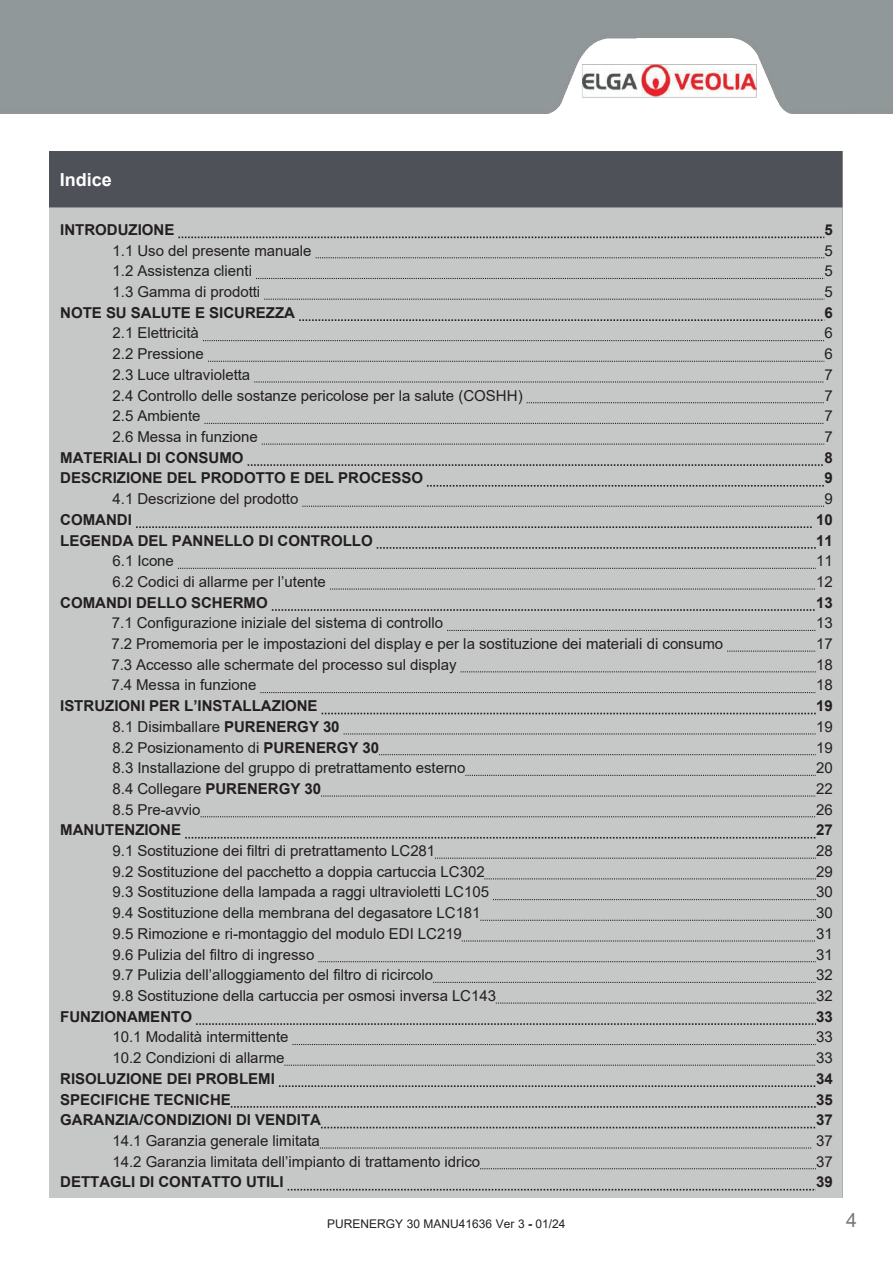
<style>
.page{position:relative;width:893px;height:1263px;background:#fff}
.page>*{position:absolute;margin:0;border:0;box-sizing:border-box;transform-origin:0 0}
.t1{font:19.5px "Arial";color:#76787b}
.t2{font:700 18px "Arial";color:#fff}
.t3{font:15px "Arial";color:#231f20}
.t4{font:700 15px "Arial";color:#231f20}
.t5{font:12px "Arial";color:#231f20}
.s1{font-weight:700}
</style>
<div class="page">
<img style="left:0;top:0;width:893px;height:114px">
<img style="left:49px;top:152px;width:794px;height:1046px">
<svg style="left:178px;top:237px;width:646px;height:1px"></svg>
<svg style="left:316px;top:257px;width:508px;height:1px"></svg>
<svg style="left:256px;top:278px;width:568px;height:1px"></svg>
<svg style="left:264px;top:299px;width:560px;height:1px"></svg>
<svg style="left:299px;top:319px;width:525px;height:2px"></svg>
<svg style="left:203px;top:340px;width:621px;height:1px"></svg>
<svg style="left:208px;top:361px;width:616px;height:1px"></svg>
<svg style="left:254px;top:381px;width:569px;height:1px"></svg>
<svg style="left:527px;top:402px;width:297px;height:1px"></svg>
<svg style="left:204px;top:423px;width:619px;height:1px"></svg>
<svg style="left:262px;top:444px;width:562px;height:1px"></svg>
<svg style="left:248px;top:464px;width:575px;height:2px"></svg>
<svg style="left:427px;top:485px;width:397px;height:2px"></svg>
<svg style="left:302px;top:506px;width:522px;height:1px"></svg>
<svg style="left:136px;top:526px;width:676px;height:2px"></svg>
<svg style="left:377px;top:547px;width:439px;height:2px"></svg>
<svg style="left:178px;top:568px;width:638px;height:1px"></svg>
<svg style="left:330px;top:588px;width:485px;height:1px"></svg>
<svg style="left:272px;top:609px;width:543px;height:2px"></svg>
<svg style="left:447px;top:630px;width:368px;height:1px"></svg>
<svg style="left:727px;top:651px;width:90px;height:1px"></svg>
<svg style="left:460px;top:671px;width:356px;height:1px"></svg>
<svg style="left:260px;top:692px;width:556px;height:1px"></svg>
<svg style="left:322px;top:713px;width:494px;height:1px"></svg>
<svg style="left:344px;top:733px;width:472px;height:1px"></svg>
<svg style="left:379px;top:754px;width:437px;height:1px"></svg>
<svg style="left:465px;top:775px;width:351px;height:1px"></svg>
<svg style="left:321px;top:795px;width:495px;height:1px"></svg>
<svg style="left:201px;top:816px;width:614px;height:1px"></svg>
<svg style="left:185px;top:837px;width:630px;height:1px"></svg>
<svg style="left:435px;top:858px;width:381px;height:1px"></svg>
<svg style="left:484px;top:878px;width:332px;height:1px"></svg>
<svg style="left:493px;top:899px;width:323px;height:1px"></svg>
<svg style="left:480px;top:920px;width:336px;height:1px"></svg>
<svg style="left:462px;top:940px;width:353px;height:1px"></svg>
<svg style="left:318px;top:961px;width:498px;height:1px"></svg>
<svg style="left:433px;top:982px;width:383px;height:1px"></svg>
<svg style="left:496px;top:1002px;width:320px;height:1px"></svg>
<svg style="left:196px;top:1023px;width:620px;height:2px"></svg>
<svg style="left:292px;top:1044px;width:524px;height:1px"></svg>
<svg style="left:284px;top:1065px;width:532px;height:1px"></svg>
<svg style="left:279px;top:1085px;width:536px;height:2px"></svg>
<svg style="left:231px;top:1106px;width:585px;height:2px"></svg>
<svg style="left:321px;top:1127px;width:494px;height:1px"></svg>
<svg style="left:320px;top:1147px;width:491px;height:1px"></svg>
<svg style="left:480px;top:1168px;width:336px;height:1px"></svg>
<svg style="left:288px;top:1189px;width:528px;height:1px"></svg>
<p class="t2" style="left:60px;top:167px;width:54px">Indice</p>
<p class="t4" style="left:60px;top:219px;width:116px">INTRODUZIONE</p>
<p class="t4" style="left:824px;top:219px;width:10px">5</p>
<p class="t3" style="left:113px;top:240px;width:200px">1.1 Uso del presente manuale</p>
<p class="t3" style="left:824px;top:240px;width:10px">5</p>
<p class="t3" style="left:113px;top:261px;width:141px">1.2 Assistenza clienti</p>
<p class="t3" style="left:824px;top:261px;width:10px">5</p>
<p class="t3" style="left:113px;top:281px;width:149px">1.3 Gamma di prodotti</p>
<p class="t3" style="left:824px;top:281px;width:10px">5</p>
<p class="t4" style="left:60px;top:302px;width:236px">NOTE SU SALUTE E SICUREZZA</p>
<p class="t4" style="left:824px;top:302px;width:10px">6</p>
<p class="t3" style="left:113px;top:323px;width:88px">2.1 Elettricità</p>
<p class="t3" style="left:824px;top:323px;width:10px">6</p>
<p class="t3" style="left:113px;top:343px;width:93px">2.2 Pressione</p>
<p class="t3" style="left:824px;top:343px;width:10px">6</p>
<p class="t3" style="left:113px;top:364px;width:139px">2.3 Luce ultravioletta</p>
<p class="t3" style="left:824px;top:364px;width:10px">7</p>
<p class="t3" style="left:113px;top:385px;width:412px">2.4 Controllo delle sostanze pericolose per la salute (COSHH)</p>
<p class="t3" style="left:824px;top:385px;width:10px">7</p>
<p class="t3" style="left:113px;top:406px;width:89px">2.5 Ambiente</p>
<p class="t3" style="left:824px;top:406px;width:10px">7</p>
<p class="t3" style="left:113px;top:426px;width:147px">2.6 Messa in funzione</p>
<p class="t3" style="left:824px;top:426px;width:10px">7</p>
<p class="t4" style="left:60px;top:447px;width:185px">MATERIALI DI CONSUMO</p>
<p class="t4" style="left:824px;top:447px;width:10px">8</p>
<p class="t4" style="left:60px;top:467px;width:364px">DESCRIZIONE DEL PRODOTTO E DEL PROCESSO</p>
<p class="t4" style="left:824px;top:467px;width:10px">9</p>
<p class="t3" style="left:113px;top:488px;width:187px">4.1 Descrizione del prodotto</p>
<p class="t3" style="left:824px;top:488px;width:10px">9</p>
<p class="t4" style="left:60px;top:509px;width:73px">COMANDI</p>
<p class="t4" style="left:816px;top:509px;width:18px">10</p>
<p class="t4" style="left:60px;top:530px;width:314px">LEGENDA DEL PANNELLO DI CONTROLLO</p>
<p class="t4" style="left:816px;top:530px;width:18px">11</p>
<p class="t3" style="left:113px;top:551px;width:63px">6.1 Icone</p>
<p class="t3" style="left:816px;top:551px;width:18px">11</p>
<p class="t3" style="left:113px;top:571px;width:215px">6.2 Codici di allarme per l’utente</p>
<p class="t3" style="left:816px;top:571px;width:18px">12</p>
<p class="t4" style="left:60px;top:592px;width:209px">COMANDI DELLO SCHERMO</p>
<p class="t4" style="left:816px;top:592px;width:18px">13</p>
<p class="t3" style="left:112px;top:613px;width:333px">7.1 Configurazione iniziale del sistema di controllo</p>
<p class="t3" style="left:816px;top:613px;width:18px">13</p>
<p class="t3" style="left:111px;top:633px;width:613px">7.2 Promemoria per le impostazioni del display e per la sostituzione dei materiali di consumo</p>
<p class="t3" style="left:816px;top:633px;width:18px">17</p>
<p class="t3" style="left:111px;top:654px;width:347px">7.3 Accesso alle schermate del processo sul display</p>
<p class="t3" style="left:816px;top:654px;width:18px">18</p>
<p class="t3" style="left:111px;top:675px;width:147px">7.4 Messa in funzione</p>
<p class="t3" style="left:816px;top:675px;width:18px">18</p>
<p class="t4" style="left:60px;top:695px;width:259px">ISTRUZIONI PER L’INSTALLAZIONE</p>
<p class="t4" style="left:816px;top:695px;width:18px">19</p>
<p class="t3" style="left:113px;top:716px;width:229px">8.1 Disimballare <span class="s1">PURENERGY 30</span></p>
<p class="t3" style="left:816px;top:716px;width:18px">19</p>
<p class="t3" style="left:113px;top:737px;width:268px">8.2 Posizionamento di <span class="s1">PURENERGY 30</span></p>
<p class="t3" style="left:816px;top:737px;width:18px">19</p>
<p class="t3" style="left:113px;top:758px;width:354px">8.3 Installazione del gruppo di pretrattamento esterno</p>
<p class="t3" style="left:816px;top:758px;width:18px">20</p>
<p class="t3" style="left:113px;top:778px;width:210px">8.4 Collegare <span class="s1">PURENERGY 30</span></p>
<p class="t3" style="left:816px;top:778px;width:18px">22</p>
<p class="t3" style="left:113px;top:799px;width:90px">8.5 Pre-avvio</p>
<p class="t3" style="left:816px;top:799px;width:18px">26</p>
<p class="t4" style="left:60px;top:819px;width:123px">MANUTENZIONE</p>
<p class="t4" style="left:816px;top:819px;width:18px">27</p>
<p class="t3" style="left:113px;top:840px;width:324px">9.1 Sostituzione dei filtri di pretrattamento LC281</p>
<p class="t3" style="left:816px;top:840px;width:18px">28</p>
<p class="t3" style="left:113px;top:861px;width:374px">9.2 Sostituzione del pacchetto a doppia cartuccia LC302</p>
<p class="t3" style="left:816px;top:861px;width:18px">29</p>
<p class="t3" style="left:113px;top:882px;width:378px">9.3 Sostituzione della lampada a raggi ultravioletti LC105</p>
<p class="t3" style="left:816px;top:882px;width:18px">30</p>
<p class="t3" style="left:113px;top:902px;width:369px">9.4 Sostituzione della membrana del degasatore LC181</p>
<p class="t3" style="left:816px;top:902px;width:18px">30</p>
<p class="t3" style="left:113px;top:923px;width:351px">9.5 Rimozione e ri-montaggio del modulo EDI LC219</p>
<p class="t3" style="left:816px;top:923px;width:18px">31</p>
<p class="t3" style="left:113px;top:944px;width:203px">9.6 Pulizia del filtro di ingresso</p>
<p class="t3" style="left:816px;top:944px;width:18px">31</p>
<p class="t3" style="left:113px;top:965px;width:322px">9.7 Pulizia dell’alloggiamento del filtro di ricircolo</p>
<p class="t3" style="left:816px;top:965px;width:18px">32</p>
<p class="t3" style="left:113px;top:985px;width:385px">9.8 Sostituzione della cartuccia per osmosi inversa LC143</p>
<p class="t3" style="left:816px;top:985px;width:18px">32</p>
<p class="t4" style="left:60px;top:1006px;width:133px">FUNZIONAMENTO</p>
<p class="t4" style="left:816px;top:1006px;width:18px">33</p>
<p class="t3" style="left:113px;top:1027px;width:177px">10.1 Modalità intermittente</p>
<p class="t3" style="left:816px;top:1027px;width:18px">33</p>
<p class="t3" style="left:113px;top:1047px;width:173px">10.2 Condizioni di allarme</p>
<p class="t3" style="left:816px;top:1047px;width:18px">33</p>
<p class="t4" style="left:60px;top:1068px;width:216px">RISOLUZIONE DEI PROBLEMI</p>
<p class="t4" style="left:816px;top:1068px;width:18px">34</p>
<p class="t4" style="left:60px;top:1089px;width:172px">SPECIFICHE TECNICHE</p>
<p class="t4" style="left:816px;top:1089px;width:18px">35</p>
<p class="t4" style="left:60px;top:1109px;width:262px">GARANZIA/CONDIZIONI DI VENDITA</p>
<p class="t4" style="left:816px;top:1109px;width:18px">37</p>
<p class="t3" style="left:113px;top:1130px;width:209px">14.1 Garanzia generale limitata</p>
<p class="t3" style="left:816px;top:1130px;width:18px">37</p>
<p class="t3" style="left:113px;top:1151px;width:369px">14.2 Garanzia limitata dell’impianto di trattamento idrico</p>
<p class="t3" style="left:816px;top:1151px;width:18px">37</p>
<p class="t4" style="left:60px;top:1171px;width:225px">DETTAGLI DI CONTATTO UTILI</p>
<p class="t4" style="left:816px;top:1171px;width:18px">39</p>
<p class="t5" style="left:327px;top:1216px;width:240px">PURENERGY 30 MANU41636 Ver 3 - 01/24</p>
<h1 class="t1" style="left:846px;top:1206px;width:12px">4</h1>
</div>
